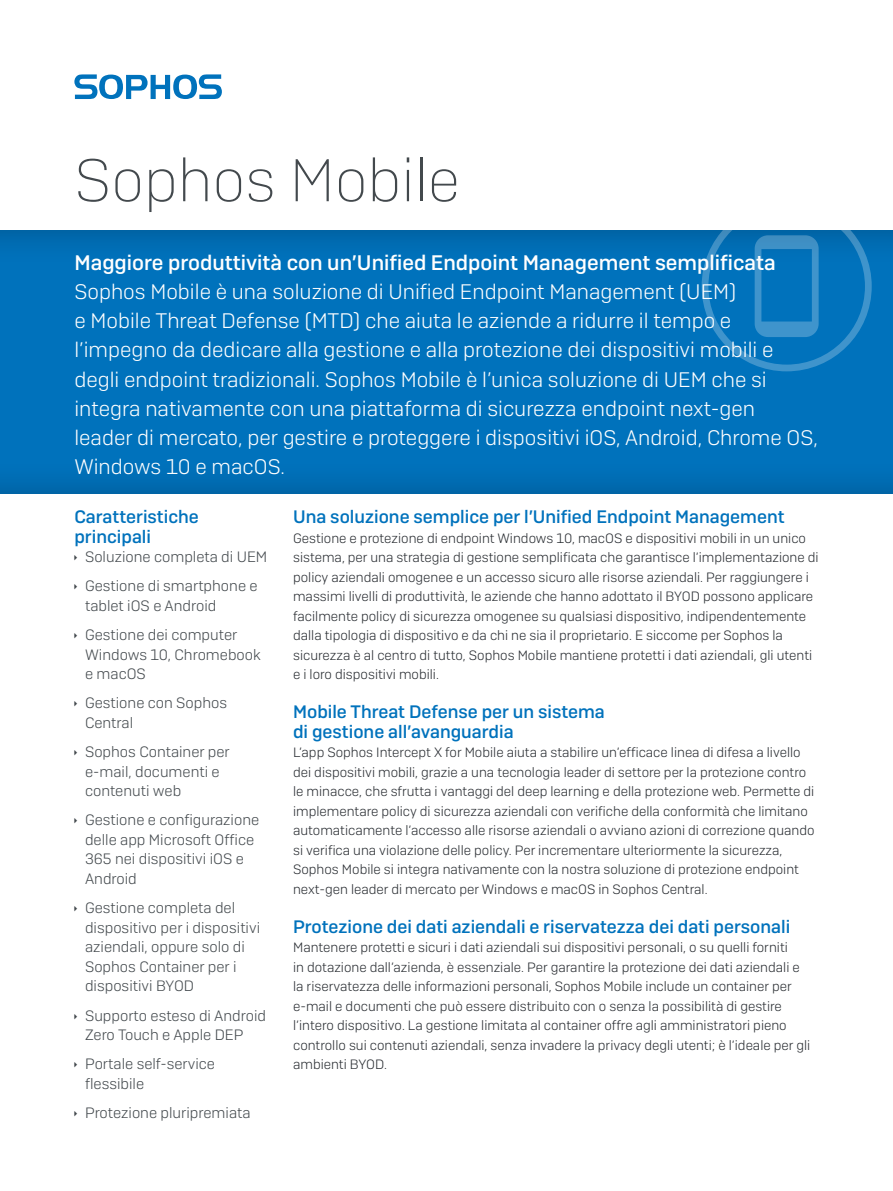
<style>
.page{position:relative;width:893px;height:1191px;background:#fff}
.page>*{position:absolute;margin:0;border:0;box-sizing:border-box;transform-origin:0 0}
.t1{font:200 60px "Sophos Sans";color:#43494d}
.Intro_copy{font:300 21px/29.2px "Sophos Sans";color:#fff}
.Intro_subheading{font:500 21px "Sophos Sans";color:#fff}
.Subheading_1{font:500 18px/19.5px "Sophos Sans";color:#0072bc}
.t2{font:300 15px/19.5px "Sophos Sans";color:#43494d}
.Body_Copy{font:300 13.5px/19.5px "Sophos Sans";color:#282c31}
</style>
<div class="page">
<div style="left:0;top:229px;width:893px;height:265px;background:#231f20;opacity:.3"></div>
<svg style="left:702px;top:229px;width:170px;height:142px;background:#0f79bd"></svg>
<svg style="left:74px;top:74px;width:148px;height:25px"></svg>
<p class="t1" style="left:74px;top:145px;width:387px">Sophos Mobile</p>
<p class="Intro_subheading" style="left:74px;top:249px;width:703px">Maggiore produttività con un’Unified Endpoint Management semplificata</p>
<p class="Intro_copy" style="left:74px;top:276px;width:745px">Sophos Mobile è una soluzione di Unified Endpoint Management (UEM)<br>e Mobile Threat Defense (MTD) che aiuta le aziende a ridurre il tempo e l’impegno da dedicare alla gestione e alla protezione dei dispositivi mobili e degli endpoint tradizionali. Sophos Mobile è l’unica soluzione di UEM che si integra nativamente con una piattaforma di sicurezza endpoint next-gen leader di mercato, per gestire e proteggere i dispositivi iOS, Android, Chrome OS, Windows 10 e macOS.</p>
<p class="Subheading_1" style="left:74px;top:507px;width:126px">Caratteristiche principali</p>
<p class="t2" style="left:85px;top:547px;width:184px">Soluzione completa di UEM</p>
<p class="t2" style="left:85px;top:576px;width:174px">Gestione di smartphone e tablet iOS e Android</p>
<p class="t2" style="left:85px;top:625px;width:177px">Gestione dei computer<br>Windows 10, Chromebook e macOS</p>
<p class="t2" style="left:85px;top:693px;width:144px">Gestione con Sophos<br>Central</p>
<p class="t2" style="left:85px;top:742px;width:146px">Sophos Container per e-mail, documenti e contenuti web</p>
<p class="t2" style="left:85px;top:810px;width:176px">Gestione e configurazione delle app Microsoft Office<br>365 nei dispositivi iOS e<br>Android</p>
<p class="t2" style="left:85px;top:898px;width:177px">Gestione completa del dispositivo per i dispositivi aziendali, oppure solo di<br>Sophos Container per i dispositivi BYOD</p>
<p class="t2" style="left:85px;top:1005px;width:183px">Supporto esteso di Android<br>Zero Touch e Apple DEP</p>
<p class="t2" style="left:85px;top:1054px;width:132px">Portale self-service flessibile</p>
<p class="t2" style="left:85px;top:1102px;width:167px">Protezione pluripremiata</p>
<p class="Subheading_1" style="left:293px;top:507px;width:493px">Una soluzione semplice per l’Unified Endpoint Management</p>
<p class="Body_Copy" style="left:293px;top:528px;width:527px">Gestione e protezione di endpoint Windows 10, macOS e dispositivi mobili in un unico sistema, per una strategia di gestione semplificata che garantisce l’implementazione di policy aziendali omogenee e un accesso sicuro alle risorse aziendali. Per raggiungere i massimi livelli di produttività, le aziende che hanno adottato il BYOD possono applicare facilmente policy di sicurezza omogenee su qualsiasi dispositivo, indipendentemente dalla tipologia di dispositivo e da chi ne sia il proprietario. E siccome per Sophos la sicurezza è al centro di tutto, Sophos Mobile mantiene protetti i dati aziendali, gli utenti e i loro dispositivi mobili.</p>
<p class="Subheading_1" style="left:293px;top:702px;width:313px">Mobile Threat Defense per un sistema di gestione all’avanguardia</p>
<p class="Body_Copy" style="left:293px;top:742px;width:523px">L’app Sophos Intercept X for Mobile aiuta a stabilire un’efficace linea di difesa a livello dei dispositivi mobili, grazie a una tecnologia leader di settore per la protezione contro le minacce, che sfrutta i vantaggi del deep learning e della protezione web. Permette di implementare policy di sicurezza aziendali con verifiche della conformità che limitano automaticamente l’accesso alle risorse aziendali o avviano azioni di correzione quando si verifica una violazione delle policy. Per incrementare ulteriormente la sicurezza, Sophos Mobile si integra nativamente con la nostra soluzione di protezione endpoint next-gen leader di mercato per Windows e macOS in Sophos Central.</p>
<p class="Subheading_1" style="left:293px;top:916px;width:499px">Protezione dei dati aziendali e riservatezza dei dati personali</p>
<p class="Body_Copy" style="left:293px;top:937px;width:519px">Mantenere protetti e sicuri i dati aziendali sui dispositivi personali, o su quelli forniti<br>in dotazione dall’azienda, è essenziale. Per garantire la protezione dei dati aziendali e la riservatezza delle informazioni personali, Sophos Mobile include un container per e-mail e documenti che può essere distribuito con o senza la possibilità di gestire l’intero dispositivo. La gestione limitata al container offre agli amministratori pieno controllo sui contenuti aziendali, senza invadere la privacy degli utenti; è l’ideale per gli ambienti BYOD.</p>
</div>
